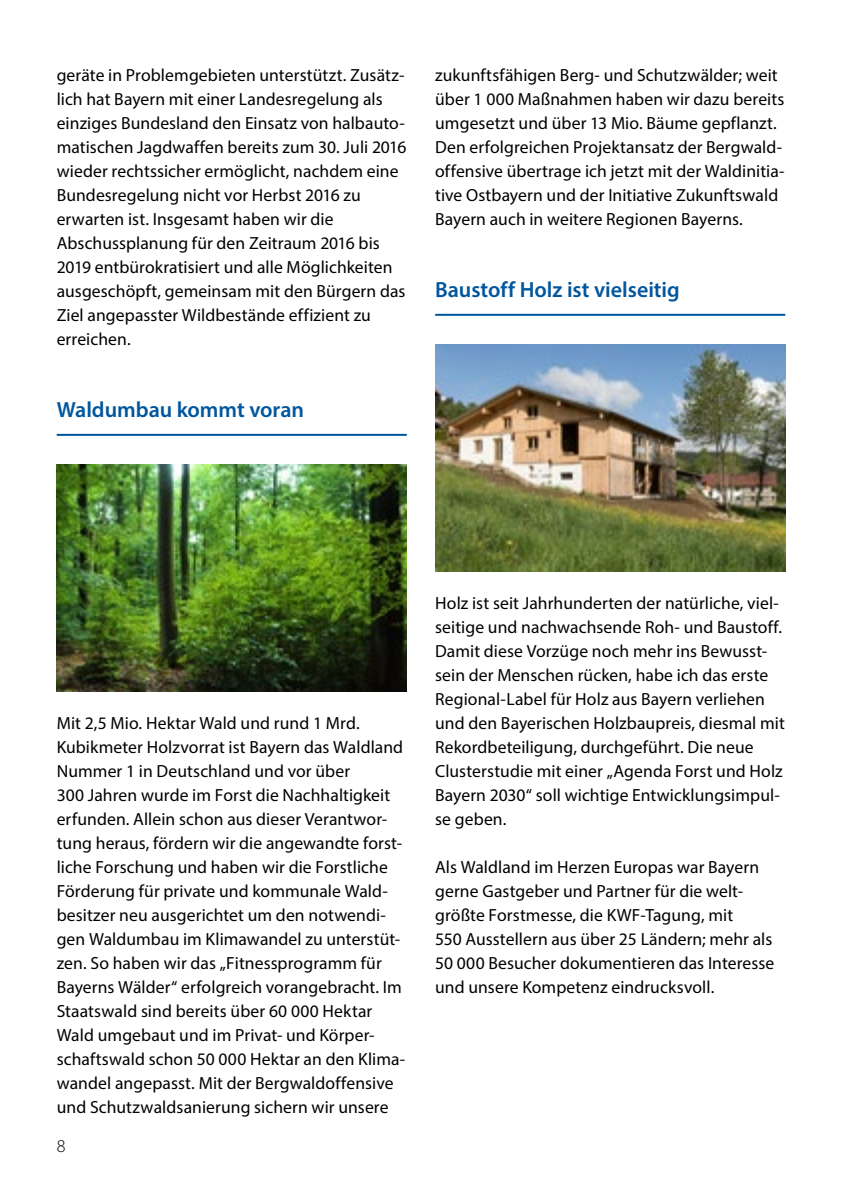
<style>
.page{position:relative;width:842px;height:1191px;background:#fff}
.page>*{position:absolute;margin:0;border:0;box-sizing:border-box;transform-origin:0 0}
.H4_11_Semibold{font:600 22px "Myriad Pro";letter-spacing:-.005em;color:#00569e}
.t1{font:300 18px "Myriad Pro";color:#000}
.Fließtext{font:17.6px/24px "Myriad Pro";letter-spacing:.005em;color:#000}
</style>
<div class="page">
<hr style="left:57px;top:434px;width:350px;height:2px;background:#00569e">
<img style="left:57px;top:465px;width:350px;height:226px">
<hr style="left:435px;top:314px;width:350px;height:2px;background:#00569e">
<img style="left:435px;top:345px;width:350px;height:226px">
<p class="Fließtext" style="left:57px;top:63px;width:351px">geräte in Problemgebieten unterstützt. Zusätz&shy;lich hat Bayern mit einer Landesregelung als einziges Bundesland den Einsatz von halbauto&shy;matischen Jagdwaffen bereits zum 30. Juli 2016 wieder rechtssicher ermöglicht, nachdem eine Bundesregelung nicht vor Herbst 2016 zu erwarten ist. Insgesamt haben wir die Abschussplanung für den Zeitraum 2016 bis 2019 entbürokratisiert und alle Möglichkeiten ausgeschöpft, gemeinsam mit den Bürgern das Ziel angepasster Wildbestände effizient zu erreichen.</p>
<h5 class="H4_11_Semibold" style="left:57px;top:395px;width:249px">Waldumbau kommt voran</h5>
<p class="Fließtext" style="left:435px;top:63px;width:351px">zukunftsfähigen Berg- und Schutzwälder; weit über 1 000 Maßnahmen haben wir dazu bereits umgesetzt und über 13 Mio. Bäume gepflanzt.<br>Den erfolgreichen Projektansatz der Bergwald&shy;offensive übertrage ich jetzt mit der Waldinitia&shy;tive Ostbayern und der Initiative Zukunftswald Bayern auch in weitere Regionen Bayerns.</p>
<h5 class="H4_11_Semibold" style="left:435px;top:275px;width:246px">Baustoff Holz ist vielseitig</h5>
<p class="Fließtext" style="left:57px;top:711px;width:350px">Mit 2,5 Mio. Hektar Wald und rund 1 Mrd.<br>Kubikmeter Holzvorrat ist Bayern das Waldland Nummer 1 in Deutschland und vor über<br>300 Jahren wurde im Forst die Nachhaltigkeit erfunden. Allein schon aus dieser Verantwor&shy;tung heraus, fördern wir die angewandte forst&shy;liche Forschung und haben wir die Forstliche Förderung für private und kommunale Wald&shy;besitzer neu ausgerichtet um den notwendi&shy;gen Waldumbau im Klimawandel zu unterstüt&shy;zen. So haben wir das „Fitnessprogramm für Bayerns Wälder“ erfolgreich vorangebracht. Im Staatswald sind bereits über 60 000 Hektar Wald umgebaut und im Privat- und Körper&shy;schaftswald schon 50 000 Hektar an den Klima&shy;wandel angepasst. Mit der Bergwaldoffensive und Schutzwaldsanierung sichern wir unsere</p>
<p class="t1" style="left:57px;top:1135px;width:10px">8</p>
<p class="Fließtext" style="left:435px;top:591px;width:351px">Holz ist seit Jahrhunderten der natürliche, viel&shy;seitige und nachwachsende Roh- und Baustoff.<br>Damit diese Vorzüge noch mehr ins Bewusst&shy;sein der Menschen rücken, habe ich das erste Regional-Label für Holz aus Bayern verliehen und den Bayerischen Holzbaupreis, diesmal mit Rekordbeteiligung, durchgeführt. Die neue Clusterstudie mit einer „Agenda Forst und Holz Bayern 2030“ soll wichtige Entwicklungsimpul&shy;se geben.</p>
<p class="Fließtext" style="left:435px;top:855px;width:341px">Als Waldland im Herzen Europas war Bayern gerne Gastgeber und Partner für die welt&shy;größte Forstmesse, die KWF-Tagung, mit<br>550 Ausstellern aus über 25 Ländern; mehr als 50 000 Besucher dokumentieren das Interesse und unsere Kompetenz eindrucksvoll.</p>
</div>
